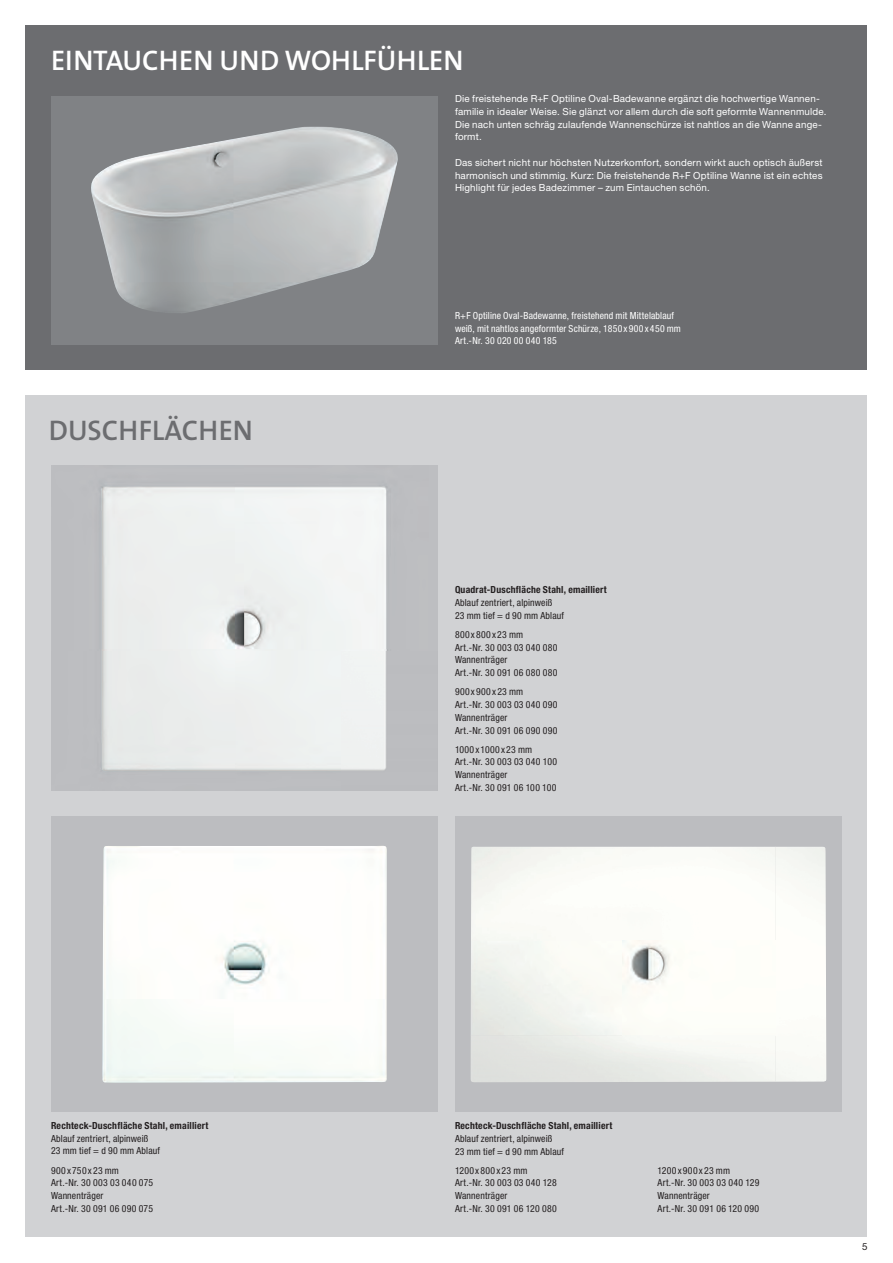
<style>
.page{position:relative;width:893px;height:1263px;background:#fff}
.page>*{position:absolute;margin:0;border:0;box-sizing:border-box;transform-origin:0 0}
.t1{font:600 28.5px "The Sans";color:#fff}
.t2{font:600 28.5px "The Sans";color:#6c6d70}
.t3{font:condensed 9.75px/12.8px "Helvetica Neue LT Pro";letter-spacing:.02em;color:#231f20}
.t4{font:9.75px/12.8px "Helvetica Neue LT Pro";letter-spacing:.02em;color:#fff}
.t5{font:condensed 9.75px/12.8px "Helvetica Neue LT Pro";letter-spacing:.015em;color:#fff}
.t6{font:700 condensed 9.75px "Helvetica Neue LT Pro";letter-spacing:.02em;color:#231f20}
.t7{font:9.75px "Helvetica Neue LT Pro";color:#231f20}
</style>
<div class="page">
<div style="left:26px;top:26px;width:841px;height:344px;background:#6c6d70"></div>
<div style="left:26px;top:395px;width:841px;height:842px;background:#d1d2d4"></div>
<div style="left:51px;top:96px;width:387px;height:248px;background:#808285"></div>
<img style="left:91px;top:127px;width:307px;height:186px">
<img style="left:51px;top:466px;width:387px;height:325px">
<div style="left:455px;top:816px;width:387px;height:296px;background:#bcbdc0"></div>
<img style="left:471px;top:847px;width:355px;height:235px">
<div style="left:51px;top:816px;width:387px;height:296px;background:#bcbdc0"></div>
<img style="left:102px;top:846px;width:285px;height:237px">
<h1 class="t1" style="left:51px;top:37px;width:414px">EINTAUCHEN UND WOHLFÜHLEN</h1>
<p class="t4" style="left:455px;top:92px;width:373px">Die freistehende R+F Optiline Oval-Badewanne ergänzt die hochwertige Wannen&shy;familie in idealer Weise. Sie glänzt vor allem durch die soft geformte Wannen mulde.<br>Die nach unten schräg zulaufende Wannenschürze ist nahtlos an die Wanne ange&shy;formt.</p>
<p class="t4" style="left:455px;top:156px;width:369px;text-align:justify">Das sichert nicht nur höchsten Nutzerkomfort, sondern wirkt auch optisch äußerst harmonisch und stimmig. Kurz: Die freistehende R+F Optiline Wanne ist ein echtes Highlight für jedes Badezimmer – zum Eintauchen schön.</p>
<h1 class="t2" style="left:49px;top:407px;width:206px">DUSCHFLÄCHEN</h1>
<p class="t5" style="left:455px;top:309px;width:228px">R+F Optiline Oval-Badewanne, freistehend mit Mittelablauf weiß, mit nahtlos angeformter Schürze, 1850 x 900 x 450 mm<br>Art.-Nr. 30 020 00 040 185</p>
<p class="t6" style="left:455px;top:584px;width:153px">Quadrat-Duschfläche Stahl, emailliert</p>
<p class="t3" style="left:455px;top:596px;width:111px">Ablauf zentriert, alpinweiß<br>23 mm tief = d 90 mm Ablauf</p>
<p class="t3" style="left:455px;top:628px;width:104px">800 x 800 x 23 mm<br>Art.-Nr. 30 003 03 040 080<br>Wannenträger<br>Art.-Nr. 30 091 06 080 080</p>
<p class="t3" style="left:455px;top:685px;width:104px">900 x 900 x 23 mm<br>Art.-Nr. 30 003 03 040 090<br>Wannenträger<br>Art.-Nr. 30 091 06 090 090</p>
<p class="t3" style="left:455px;top:743px;width:104px">1000 x 1000 x 23 mm<br>Art.-Nr. 30 003 03 040 100<br>Wannenträger<br>Art.-Nr. 30 091 06 100 100</p>
<p class="t6" style="left:51px;top:1119px;width:159px">Rechteck-Duschfläche Stahl, emailliert</p>
<p class="t3" style="left:51px;top:1132px;width:111px">Ablauf zentriert, alpinweiß<br>23 mm tief = d 90 mm Ablauf</p>
<p class="t3" style="left:51px;top:1164px;width:104px">900 x 750 x 23 mm<br>Art.-Nr. 30 003 03 040 075<br>Wannenträger<br>Art.-Nr. 30 091 06 090 075</p>
<p class="t6" style="left:455px;top:1119px;width:159px">Rechteck-Duschfläche Stahl, emailliert</p>
<p class="t3" style="left:455px;top:1132px;width:111px">Ablauf zentriert, alpinweiß<br>23 mm tief = d 90 mm Ablauf</p>
<p class="t3" style="left:455px;top:1164px;width:103px">1200 x 800 x 23 mm<br>Art.-Nr. 30 003 03 040 128<br>Wannenträger<br>Art.-Nr. 30 091 06 120 080</p>
<p class="t3" style="left:657px;top:1164px;width:103px">1200 x 900 x 23 mm<br>Art.-Nr. 30 003 03 040 129<br>Wannenträger<br>Art.-Nr. 30 091 06 120 090</p>
<p class="t7" style="left:862px;top:1241px;width:7px">5</p>
</div>
